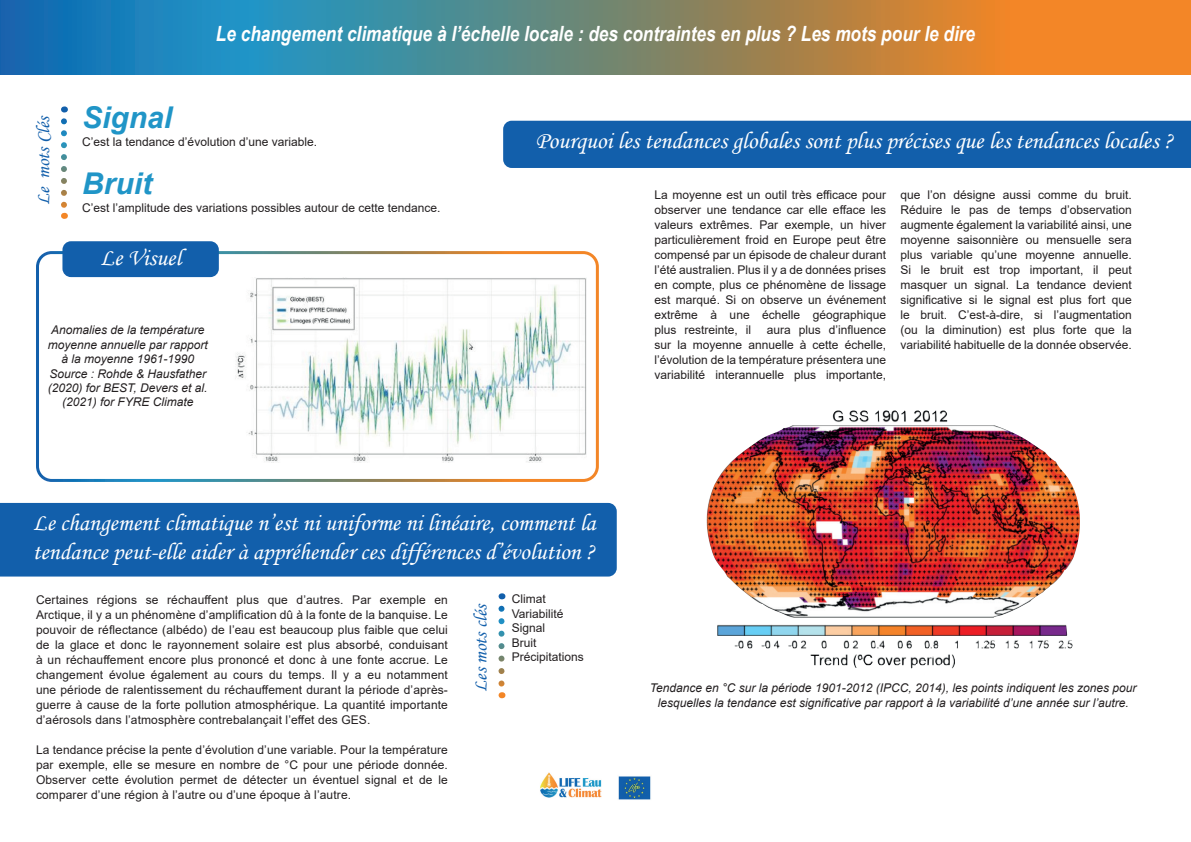
<style>
.page{position:relative;width:1191px;height:842px;background:#fff}
.page>*{position:absolute;margin:0;border:0;box-sizing:border-box;transform-origin:0 0}
.t1{font:italic 700 30px "Arial";color:#2095c7}
.t2{font:24px/28.8px "Monotype Corsiva";color:#fff}
.t3{font:italic 700 21px "Arial Narrow";color:#fff}
.t4{font:19px "Monotype Corsiva";color:#125fab}
.t5{font:12px/15px "Arial";color:#231f20;text-align:justify}
.t6{font:italic 12px/14.4px "Arial";color:#231f20;text-align:center}
</style>
<div class="page">
<svg style="left:0;top:0;width:1191px;height:74px;background:#7a8573"></svg>
<svg style="left:61px;top:121px;width:6px;height:98px"></svg>
<div style="left:36px;top:251px;width:563px;height:231px;border:3px solid #fff;border-radius:14px"></div>
<div style="left:62px;top:241px;width:157px;height:36px;background:#125fab;border-radius:9px"></div>
<img style="left:235px;top:277px;width:352px;height:186px">
<div style="left:0;top:503px;width:617px;height:73px;background:#125fab"></div>
<svg style="left:498px;top:609px;width:6px;height:89px"></svg>
<div style="left:503px;top:121px;width:688px;height:47px;background:#125fab"></div>
<img style="left:706px;top:410px;width:374px;height:238px">
<img style="left:540px;top:773px;width:111px;height:27px">
<h3 class="t3" style="left:216px;top:18px;width:760px">Le changement climatique à l’échelle locale : des contraintes en plus ? Les mots pour le dire</h3>
<h3 class="t4" style="left:32px;top:205px;width:91px;rotate:-90deg">Le mots Clés</h3>
<h1 class="t1" style="left:82px;top:98px;width:92px">Signal</h1>
<p class="t5" style="left:82px;top:134px;width:236px">C’est la tendance d’évolution d’une variable.</p>
<h1 class="t1" style="left:82px;top:164px;width:71px">Bruit</h1>
<p class="t5" style="left:82px;top:200px;width:360px">C’est l’amplitude des variations possibles autour de cette tendance.</p>
<h2 class="t2" style="left:100px;top:244px;width:83px">Le Visuel</h2>
<p class="t6" style="left:48px;top:323px;width:162px">Anomalies de la température moyenne annuelle par rapport à la moyenne 1961-1990<br>Source : Rohde &amp; Hausfather (2020) for BEST, Devers et al. (2021) for FYRE Climate</p>
<h2 class="t2" style="left:535px;top:127px;width:639px">Pourquoi les tendances globales sont plus précises que les tendances locales ?</h2>
<p class="t5" style="left:654px;top:187px;width:233px">La moyenne est un outil très efficace pour observer une tendance car elle efface les valeurs extrêmes. Par exemple, un hiver particulièrement froid en Europe peut être compensé par un épisode de chaleur durant l’été australien. Plus il y a de données prises en compte, plus ce phénomène de lissage est marqué. Si on observe un événement extrême à une échelle géographique plus restreinte, il</p>
<p class="t5" style="left:900px;top:187px;width:233px">que l’on désigne aussi comme du bruit.<br>Réduire le pas de temps d’observation augmente également la variabilité ainsi, une moyenne saisonnière ou mensuelle sera plus variable qu’une moyenne annuelle.<br>Si le bruit est trop important, il peut masquer un signal. La tendance devient significative si le signal est plus fort que le bruit. C’est-à-dire, si l’augmentation (ou la diminution) est plus forte que la variabilité habituelle de la donnée observée.</p>
<p class="t5" style="left:654px;top:322px;width:233px;text-indent:112px">aura plus d’influence sur la moyenne annuelle à cette échelle, l’évolution de la température présentera une variabilité interannuelle plus importante,</p>
<h2 class="t2" style="left:33px;top:508px;width:564px">Le changement climatique n’est ni uniforme ni linéaire, comment la tendance peut-elle aider à appréhender ces différences d’évolution ?</h2>
<p class="t5" style="left:36px;top:592px;width:413px">Certaines régions se réchauffent plus que d’autres. Par exemple en Arctique, il y a un phénomène d’amplification dû à la fonte de la banquise. Le pouvoir de réflectance (albédo) de l’eau est beaucoup plus faible que celui de la glace et donc le rayonnement solaire est plus absorbé, conduisant à un réchauffement encore plus prononcé et donc à une fonte accrue. Le changement évolue également au cours du temps. Il y a eu notamment une période de ralentissement du réchauffement durant la période d’après&shy;guerre à cause de la forte pollution atmosphérique. La quantité importante d’aérosols dans l’atmosphère contrebalançait l’effet des GES.</p>
<p class="t5" style="left:36px;top:742px;width:413px">La tendance précise la pente d’évolution d’une variable. Pour la température par exemple, elle se mesure en nombre de °C pour une période donnée.<br>Observer cette évolution permet de détecter un éventuel signal et de le comparer d’une région à l’autre ou d’une époque à l’autre.</p>
<h3 class="t4" style="left:469px;top:692px;width:90px;rotate:-90deg">Les mots clés</h3>
<p class="t5" style="left:511px;top:592px;width:74px;line-height:14.4px;text-align:left">Climat<br>Variabilité<br>Signal<br>Bruit<br>Précipitations</p>
<p class="t6" style="left:650px;top:681px;width:488px">Tendance en °C sur la période 1901-2012 (IPCC, 2014), les points indiquent les zones pour lesquelles la tendance est significative par rapport à la variabilité d’une année sur l’autre.</p>
</div>
